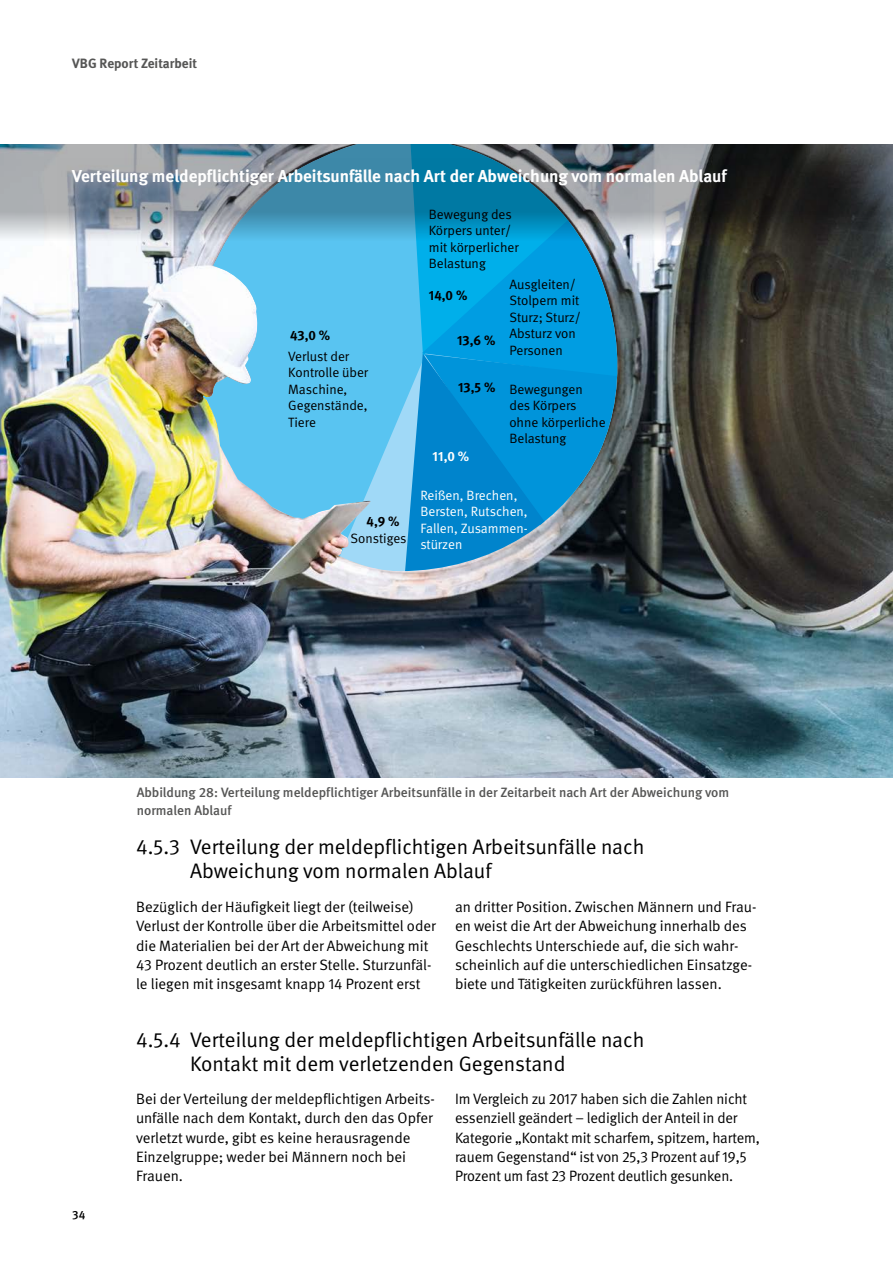
<style>
.page{position:relative;width:893px;height:1263px;background:#fff}
.page>*{position:absolute;margin:0;border:0;box-sizing:border-box;transform-origin:0 0}
._01_Überschriften_14pt_Unter-Überschrift_{font:21px/24px "DGUV Meta";color:#000}
._01_Überschriften_Zwischenüberschrift_Bla{font:700 17.25px "DGUV Meta";color:#fff}
._02_Fließtext_Fließtext{font:15px/19.2px "DGUV Meta";color:#000}
.t1{font:13.5px/16.5px "DGUV Meta";color:#000}
._02_Fließtext_Bildunterschrift_Zähler{font:500 13.5px/18px "DGUV Meta";color:#565655}
.t2{font:13.5px/16.5px "DGUV Meta";color:#fff}
.t3{font:700 13.5px "DGUV Meta";color:#000}
.t4{font:700 13.5px "DGUV Meta";color:#565655}
.t5{font:700 13.5px "DGUV Meta";color:#fff}
.t6{font:500 12px "DGUV Meta";color:#000}
</style>
<div class="page">
<hr style="left:892px;top:854px;width:1px;height:309px;background:#ececec">
<img style="left:0;top:240px;width:893px;height:538px">
<svg style="left:0;top:144px;width:893px;height:96px;background:#5d6a71"></svg>
<img style="left:57px;top:159px;width:735px;height:602px">
<p class="t4" style="left:72px;top:55px;width:126px">VBG Report Zeitarbeit</p>
<h2 class="_01_Überschriften_Zwischenüberschrift_Bla" style="left:72px;top:166px;width:656px">Verteilung meldepflichtiger Arbeitsunfälle nach Art der Abweichung vom normalen Ablauf</h2>
<p class="t3" style="left:290px;top:328px;width:42px">43,0 %</p>
<p class="t1" style="left:288px;top:348px;width:81px">Verlust der<br>Kontrolle über<br>Maschine,<br>Gegenstände,<br>Tiere</p>
<p class="t3" style="left:367px;top:514px;width:35px">4,9 %</p>
<p class="t1" style="left:350px;top:530px;width:58px">Sonstiges</p>
<p class="t1" style="left:429px;top:206px;width:91px">Bewegung des<br>Körpers unter/ mit körperlicher<br>Belastung</p>
<p class="t1" style="left:509px;top:276px;width:73px">Ausgleiten/<br>Stolpern mit<br>Sturz; Sturz/<br>Absturz von<br>Personen</p>
<p class="t1" style="left:509px;top:381px;width:98px">Bewegungen des Körpers ohne körperliche<br>Belastung</p>
<p class="t3" style="left:429px;top:287px;width:40px">14,0 %</p>
<p class="t3" style="left:457px;top:332px;width:40px">13,6 %</p>
<p class="t3" style="left:458px;top:379px;width:39px">13,5 %</p>
<p class="t5" style="left:433px;top:449px;width:38px">11,0 %</p>
<p class="t2" style="left:420px;top:487px;width:109px">Reißen, Brechen,<br>Bersten, Rutschen,<br>Fallen, Zusammen&shy;stürzen</p>
<p class="_02_Fließtext_Bildunterschrift_Zähler" style="left:137px;top:784px;width:594px">Abbildung 28: Verteilung meldepflichtiger Arbeitsunfälle in der Zeitarbeit nach Art der Abweichung vom normalen Ablauf</p>
<h3 class="_01_Überschriften_14pt_Unter-Überschrift_" style="left:190px;top:836px;width:456px;text-indent:-54px">4.5.3 Verteilung der meldepflichtigen Arbeitsunfälle nach<br>Abweichung vom normalen Ablauf</h3>
<p class="_02_Fließtext_Fließtext" style="left:136px;top:898px;width:301px">Bezüglich der Häufigkeit liegt der (teilweise)<br>Verlust der Kontrolle über die Arbeitsmittel oder die Materialien bei der Art der Abweichung mit 43 Prozent deutlich an erster Stelle. Sturzunfäl&shy;le liegen mit insgesamt knapp 14 Prozent erst</p>
<p class="_02_Fließtext_Fließtext" style="left:455px;top:898px;width:303px">an dritter Position. Zwischen Männern und Frau&shy;en weist die Art der Abweichung innerhalb des Geschlechts Unterschiede auf, die sich wahr&shy;scheinlich auf die unterschiedlichen Einsatzge&shy;biete und Tätigkeiten zurückführen lassen.</p>
<h3 class="_01_Überschriften_14pt_Unter-Überschrift_" style="left:190px;top:1028px;width:456px;text-indent:-54px">4.5.4 Verteilung der meldepflichtigen Arbeitsunfälle nach<br>Kontakt mit dem verletzenden Gegenstand</h3>
<p class="t6" style="left:72px;top:1208px;width:15px">34</p>
<p class="_02_Fließtext_Fließtext" style="left:136px;top:1090px;width:300px">Bei der Verteilung der meldepflichtigen Arbeits&shy;unfälle nach dem Kontakt, durch den das Opfer verletzt wurde, gibt es keine herausragende Einzelgruppe; weder bei Männern noch bei Frauen.</p>
<p class="_02_Fließtext_Fließtext" style="left:455px;top:1090px;width:306px">Im Vergleich zu 2017 haben sich die Zahlen nicht essenziell geändert – lediglich der Anteil in der Kategorie „Kontakt mit scharfem, spitzem, hartem, rauem Gegenstand“ ist von 25,3 Prozent auf 19,5<br>Prozent um fast 23 Prozent deutlich gesunken.</p>
</div>
